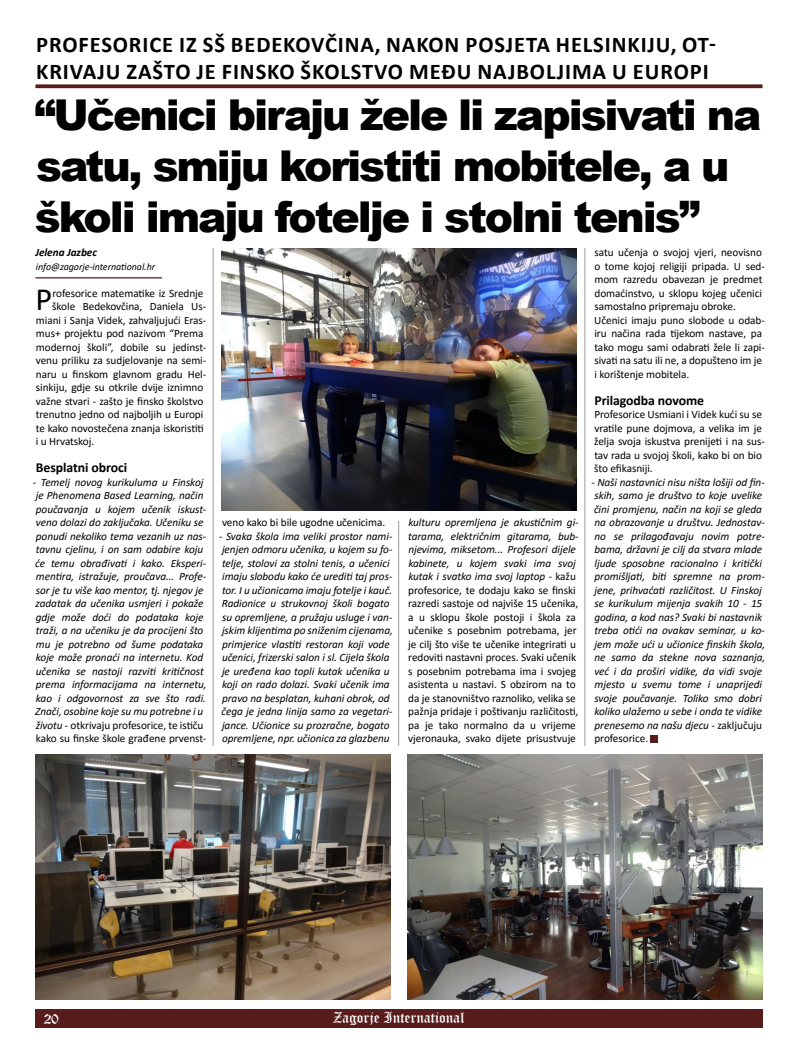
<style>
.page{position:relative;width:798px;height:1063px;background:#fff}
.page>*{position:absolute;margin:0;border:0;box-sizing:border-box;transform-origin:0 0}
.t1{font:900 42.5px/51px "Arial";letter-spacing:-.05em;color:#000}
.t2{font:32.5px "Calibri";color:#000}
.t3{font:700 22.5px "Calibri";letter-spacing:.04em;color:#000}
.t4{font:15px "Old English Text";color:#fff}
.t5{font:700 13.75px "Calibri";letter-spacing:-.005em;color:#000}
.t6{font:italic 11.25px/13.5px "Calibri";letter-spacing:-.005em;color:#000}
.t7{font:11.25px/13.5px "Calibri";letter-spacing:-.005em;color:#000}
.t8{font:italic 700 11.25px "Calibri";letter-spacing:-.005em;color:#000}
.t9{font:italic 10px "Calibri";letter-spacing:-.005em;color:#000}
.s1{font-style:normal}
.s2{font-style:italic}
</style>
<div class="page">
<div style="left:35px;top:1009px;width:727px;height:19px;background:#581c1c"></div>
<hr style="left:35px;top:277px;width:127px;height:1px;background:#581c1c">
<div style="left:650px;top:735px;width:7px;height:7px;background:#581c1c"></div>
<svg style="left:35px;top:84px;width:727px;height:4px;background:#693333"></svg>
<img style="left:221px;top:248px;width:355px;height:263px">
<img style="left:35px;top:755px;width:355px;height:244px">
<img style="left:407px;top:755px;width:355px;height:244px">
<hr style="left:398px;top:521px;width:1px;height:225px;background:#9c9b9b">
<hr style="left:213px;top:248px;width:1px;height:498px;background:#9c9b9b">
<hr style="left:584px;top:248px;width:1px;height:498px;background:#9c9b9b">
<h3 class="t3" style="left:36px;top:29px;width:66px">PROFESORI</h3>
<h3 class="t3" style="left:149px;top:29px;width:96px">CE IZ SŠ BEDEKOV</h3>
<h3 class="t3" style="left:325px;top:29px;width:77px">ČINA, NAKON</h3>
<h3 class="t3" style="left:465px;top:29px;width:13px">POSJETA</h3>
<h3 class="t3" style="left:555px;top:29px;width:13px">HELSINKIJU</h3>
<h3 class="t3" style="left:670px;top:29px;width:47px">, OT -</h3>
<h3 class="t3" style="left:36px;top:56px;width:13px">KRIVAJU</h3>
<h3 class="t3" style="left:127px;top:56px;width:14px">ZAŠTO</h3>
<h3 class="t3" style="left:196px;top:56px;width:50px">JE FINSKO</h3>
<h3 class="t3" style="left:300px;top:56px;width:14px">ŠKOLSTVO</h3>
<h3 class="t3" style="left:409px;top:56px;width:16px">MEĐU</h3>
<h3 class="t3" style="left:477px;top:56px;width:66px">NAJ BOLJIMA</h3>
<h3 class="t3" style="left:612px;top:56px;width:46px">U EUROPI</h3>
<h1 class="t1" style="left:34px;top:88px;width:728px">“Učenici biraju žele li zapisivati na satu, smiju koristiti mobitele, a u školi imaju fotelje i stolni tenis”</h1>
<p class="t8" style="left:35px;top:245px;width:63px">Jelena Jazbec</p>
<p class="t9" style="left:36px;top:260px;width:121px">info@zagorje-international.hr</p>
<h2 class="t2" style="left:35px;top:277px;width:18px">P</h2>
<p class="t7" style="left:52px;top:286px;width:152px">rofesorice matematike iz Srednje</p>
<p class="t7" style="left:52px;top:300px;width:155px">škole Bedekovčina, Daniela Us-</p>
<p class="t7" style="left:36px;top:313px;width:172px">miani i Sanja Videk, zahvaljujući Eras-</p>
<p class="t7" style="left:36px;top:327px;width:169px">mus+ projektu pod nazivom “Prema</p>
<p class="t7" style="left:36px;top:340px;width:172px">modernoj školi”, dobile su jedinst-</p>
<p class="t7" style="left:36px;top:354px;width:172px">venu priliku za sudjelovanje na semi-</p>
<p class="t7" style="left:36px;top:367px;width:172px">naru u finskom glavnom gradu Hel-</p>
<p class="t7" style="left:36px;top:381px;width:169px">sinkiju, gdje su otkrile dvije iznimno</p>
<p class="t7" style="left:36px;top:394px;width:169px">važne stvari - zašto je finsko školstvo</p>
<p class="t7" style="left:36px;top:408px;width:169px">trenutno jedno od najboljih u Europi</p>
<p class="t7" style="left:36px;top:421px;width:169px">te kako novostečena znanja iskoristiti</p>
<p class="t7" style="left:36px;top:435px;width:60px">i u Hrvatskoj.</p>
<p class="t5" style="left:36px;top:458px;width:93px">BESPLATNI OBROCI</p>
<p class="t6" style="left:33px;top:475px;width:175px">- Temelj novog kurikuluma u Finskoj je Phenomena Based Learning, način poučavanja u kojem učenik iskust&shy;veno dolazi do zaključaka. Učeniku se ponudi nekoliko tema vezanih uz nas&shy;tavnu cjelinu, i on sam odabire koju će temu obrađivati i kako. Eksperi&shy;mentira, istražuje, proučava... Profe&shy;sor je tu više kao mentor, tj. njegov je zadatak da učenika usmjeri i pokaže gdje može doći do podataka koje traži, a na učeniku je da procijeni što mu je potrebno od šume podataka koje može pronaći na internetu. Kod učenika se nastoji razviti kritičnost prema informacijama na internetu, kao i odgovornost za sve što radi.<br>Znači, osobine koje su mu potrebne i u životu <span class="s1">- otkrivaju profesorice, te ističu kako su finske škole građene prvenst-</span></p>
<p class="t7" style="left:222px;top:516px;width:165px">veno kako bi bile ugodne učenicima.</p>
<p class="t6" style="left:219px;top:529px;width:175px"><span class="s1">-</span> Svaka škola ima veliki prostor nami&shy;jenjen odmoru učenika, u kojem su fo&shy;telje, stolovi za stolni tenis, a učenici imaju slobodu kako će urediti taj pros&shy;tor. I u učionicama imaju fotelje i kauč.<br>Radionice u strukovnoj školi bogato su opremljene, a pružaju usluge i van&shy;jskim klijentima po sniženim cijenama, primjerice vlastiti restoran koji vode učenici, frizerski salon i sl. Cijela škola je uređena kao topli kutak učenika u koji on rado dolazi. Svaki učenik ima pravo na besplatan, kuhani obrok, od čega je jedna linija samo za vegetari&shy;jance. Učionice su prozračne, bogato opremljene, npr. učionica za glazbenu</p>
<p class="t7" style="left:408px;top:516px;width:172px"><span class="s2">kulturu opremljena je akustičnim gi&shy;tarama, električnim gitarama, bub&shy;njevima, miksetom... Profesori dijele kabinete, u kojem svaki ima svoj kutak i svatko ima svoj laptop</span> - kažu profesorice, te dodaju kako se finski razredi sastoje od najviše 15 učenika, a u sklopu škole postoji i škola za učenike s posebnim potrebama, jer je cilj što više te učenike integrirati u redoviti nastavni proces. Svaki učenik s posebnim potrebama ima i svojeg asistenta u nastavi. S obzirom na to da je stanovništvo raznoliko, velika se pažnja pridaje i poštivanju različitosti, pa je tako normalno da u vrijeme vjeronauka, svako dijete prisustvuje</p>
<p class="t7" style="left:594px;top:246px;width:172px">satu učenja o svojoj vjeri, neovisno o tome kojoj religiji pripada. U sed&shy;mom razredu obavezan je predmet domaćinstvo, u sklopu kojeg učenici samostalno pripremaju obroke.<br>Učenici imaju puno slobode u odab&shy;iru načina rada tijekom nastave, pa tako mogu sami odabrati žele li zapi&shy;sivati na satu ili ne, a dopušteno im je i korištenje mobitela.</p>
<p class="t5" style="left:594px;top:391px;width:111px">PRILAGODBA NOVOME</p>
<p class="t7" style="left:594px;top:408px;width:172px">Profesorice Usmiani i Videk kući su se vratile pune dojmova, a velika im je želja svoja iskustva prenijeti i na sus&shy;tav rada u svojoj školi, kako bi on bio što efikasniji.</p>
<p class="t6" style="left:591px;top:475px;width:175px"><span class="s1">-</span> Naši nastavnici nisu ništa lošiji od fin&shy;skih, samo je društvo to koje uvelike čini promjenu, način na koji se gleda na obrazovanje u društvu. Jednostav&shy;no se prilagođavaju novim potre&shy;bama, državni je cilj da stvara mlade ljude sposobne racionalno i kritički promišljati, biti spremne na prom&shy;jene, prihvaćati različitost. U Finskoj se kurikulum mijenja svakih 10 - 15 godina, a kod nas? Svaki bi nastavnik treba otići na ovakav seminar, u ko&shy;jem može ući u učionice finskih škola, ne samo da stekne nova saznanja, već i da proširi vidike, da vidi svoje mjesto u svemu tome i unaprijedi svoje poučavanje. Toliko smo dobri koliko ulažemo u sebe i onda te vidike prenesemo na našu djecu <span class="s1">- zaključuju profesorice.</span></p>
<h3 class="t4" style="left:44px;top:1009px;width:17px">20</h3>
<h3 class="t4" style="left:333px;top:1008px;width:133px">Zagorje International</h3>
</div>
